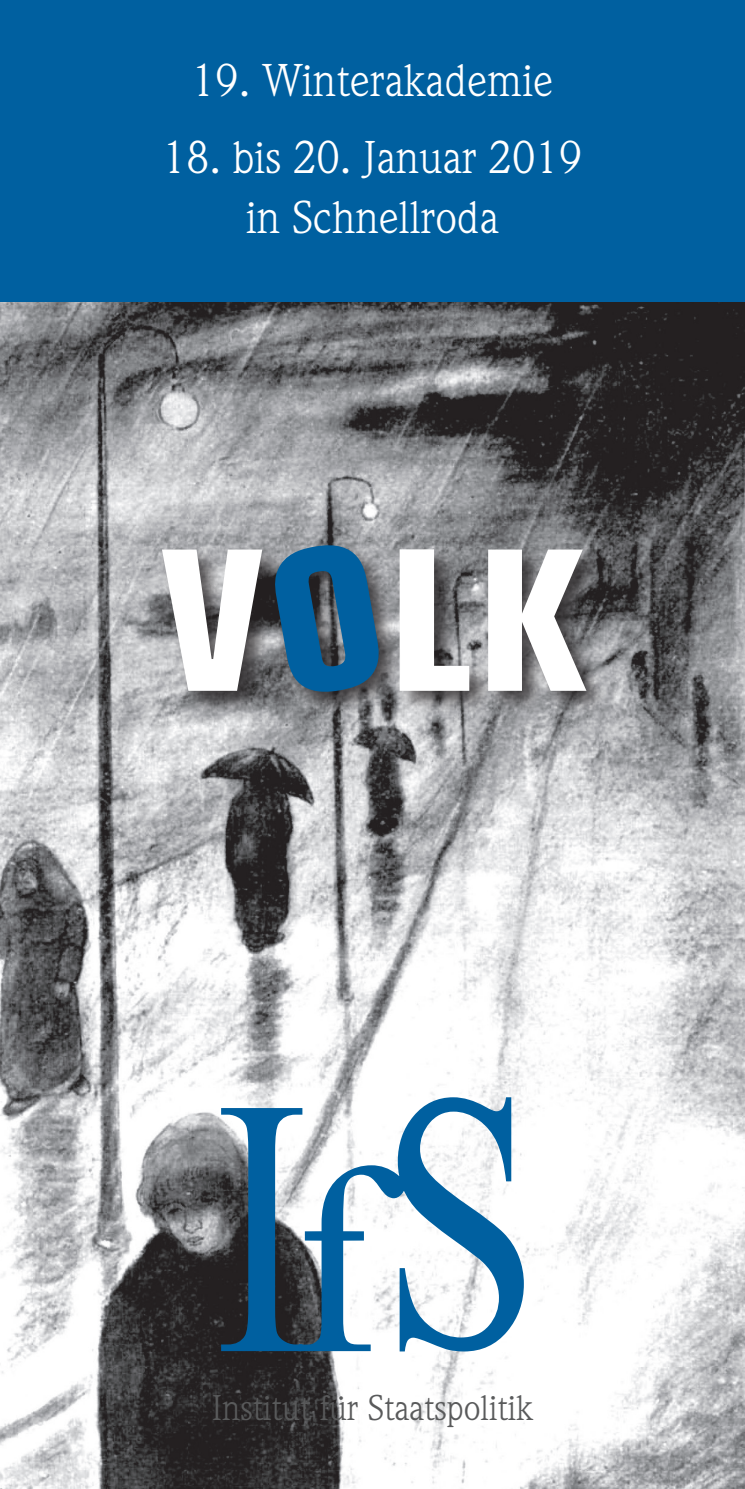
<style>
.page{position:relative;width:745px;height:1489px;background:#fff}
.page>*{position:absolute;margin:0;border:0;box-sizing:border-box;transform-origin:0 0}
.t1{font:800 condensed 200px "Akzidenz Grotesk BE";color:#fff}
.t2{font:45px/60px "Weidemann Std";color:#fff;text-align:center}
.t3{font:35px "Weidemann Std";color:#595a5b}
</style>
<div class="page">
<img style="left:0;top:301px;width:744px;height:1187px">
<div style="left:0;top:0;width:744px;height:301px;background:#0060a0"></div>
<svg style="left:221px;top:1097px;width:302px;height:254px"></svg>
<div style="left:159px;top:545px;width:449px;height:170px;background:#231f20;opacity:.75"></div>
<div style="left:271px;top:541px;width:131px;height:174px;background:#231f20;opacity:.75"></div>
<svg style="left:269px;top:538px;width:115px;height:160px;background:#5d5c5e"></svg>
<p class="t2" style="left:192px;top:50px;width:362px">19. Winterakademie</p>
<p class="t2" style="left:163px;top:127px;width:421px">18. bis 20. Januar 2019 in Schnellroda</p>
<h1 class="t1" style="left:162px;top:505px;width:101px">V</h1>
<h1 class="t1" style="left:389px;top:505px;width:194px">LK</h1>
<p class="t3" style="left:212px;top:1386px;width:322px">Institut für Staatspolitik</p>
</div>
